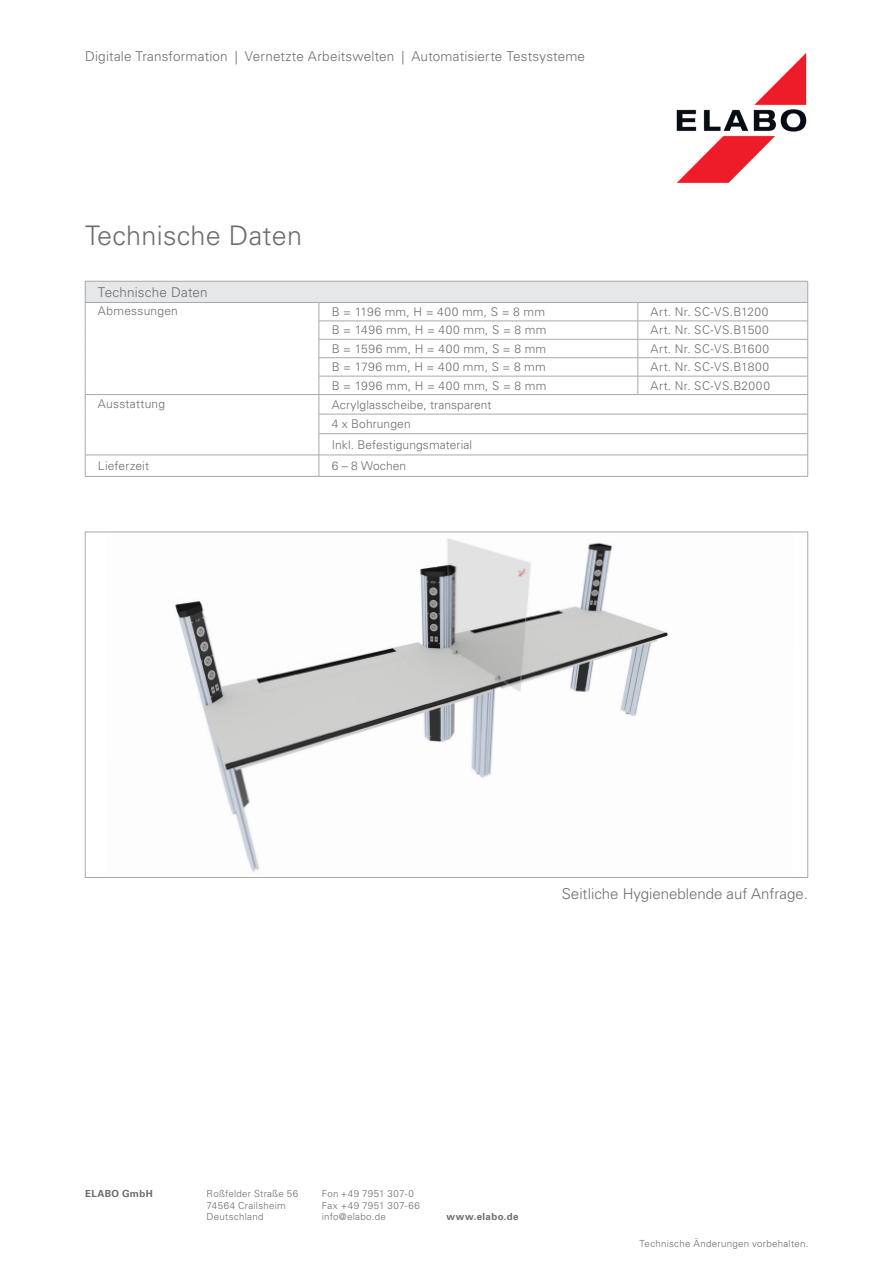
<style>
.page{position:relative;width:893px;height:1263px;background:#fff}
.page>*{position:absolute;margin:0;border:0;box-sizing:border-box;transform-origin:0 0}
.t1{font:300 27px "Univers LT Pro 45";letter-spacing:.01em;color:#6c6d70}
.t2{font:300 15px "Univers LT Pro 45";color:#6c6d70}
.t3{font:300 13.5px "Univers LT Pro 45";letter-spacing:.015em;color:#6c6d70}
.t4{font:300 12px "Univers LT Pro 45";letter-spacing:.015em;color:#6c6d70}
.t5{font:300 12px "Univers LT Pro 45";letter-spacing:.035em;color:#6c6d70}
.t6{font:300 9.75px/11.7px "Univers LT Pro 45";letter-spacing:.03em;color:#6c6d70}
.t7{font:700 9.75px "Univers LT Pro 65";letter-spacing:.04em;color:#6c6d70}
</style>
<div class="page">
<div style="left:85px;top:281px;width:723px;height:21px;background:#e6e7e9"></div>
<hr style="left:85px;top:281px;width:234px;height:1px;background:#a8a9ad">
<hr style="left:319px;top:281px;width:319px;height:1px;background:#a8a9ad">
<hr style="left:638px;top:281px;width:170px;height:1px;background:#a8a9ad">
<hr style="left:85px;top:302px;width:234px;height:1px;background:#a8a9ad">
<hr style="left:319px;top:302px;width:319px;height:1px;background:#a8a9ad">
<hr style="left:638px;top:302px;width:170px;height:1px;background:#a8a9ad">
<hr style="left:319px;top:321px;width:319px;height:1px;background:#a8a9ad">
<hr style="left:638px;top:321px;width:170px;height:1px;background:#a8a9ad">
<hr style="left:319px;top:339px;width:319px;height:1px;background:#a8a9ad">
<hr style="left:638px;top:339px;width:170px;height:1px;background:#a8a9ad">
<hr style="left:319px;top:357px;width:319px;height:1px;background:#a8a9ad">
<hr style="left:638px;top:357px;width:170px;height:1px;background:#a8a9ad">
<hr style="left:319px;top:376px;width:319px;height:1px;background:#a8a9ad">
<hr style="left:638px;top:376px;width:170px;height:1px;background:#a8a9ad">
<svg style="left:638px;top:303px;width:1px;height:91px"></svg>
<hr style="left:85px;top:394px;width:234px;height:1px;background:#a8a9ad">
<hr style="left:319px;top:394px;width:319px;height:1px;background:#a8a9ad">
<hr style="left:638px;top:394px;width:170px;height:1px;background:#a8a9ad">
<hr style="left:319px;top:414px;width:319px;height:1px;background:#a8a9ad">
<hr style="left:638px;top:414px;width:170px;height:1px;background:#a8a9ad">
<hr style="left:319px;top:433px;width:319px;height:1px;background:#a8a9ad">
<hr style="left:638px;top:433px;width:170px;height:1px;background:#a8a9ad">
<hr style="left:85px;top:455px;width:234px;height:1px;background:#a8a9ad">
<svg style="left:85px;top:282px;width:1px;height:194px"></svg>
<hr style="left:319px;top:455px;width:319px;height:1px;background:#a8a9ad">
<svg style="left:319px;top:303px;width:1px;height:173px"></svg>
<hr style="left:638px;top:455px;width:170px;height:1px;background:#a8a9ad">
<svg style="left:807px;top:282px;width:1px;height:194px"></svg>
<hr style="left:85px;top:476px;width:234px;height:1px;background:#a8a9ad">
<hr style="left:319px;top:476px;width:319px;height:1px;background:#a8a9ad">
<hr style="left:638px;top:476px;width:170px;height:1px;background:#a8a9ad">
<img style="left:175px;top:538px;width:494px;height:334px">
<img style="left:676px;top:53px;width:131px;height:131px">
<p class="t3" style="left:85px;top:48px;width:502px">Digitale Transformation | Vernetzte Arbeitswelten | Automatisierte Testsysteme</p>
<p class="t1" style="left:85px;top:219px;width:219px">Technische Daten</p>
<p class="t3" style="left:98px;top:284px;width:111px">Technische Daten</p>
<p class="t4" style="left:98px;top:304px;width:82px">Abmessungen</p>
<p class="t4" style="left:332px;top:304px;width:215px">B = 1196 mm, H = 400 mm, S = 8 mm</p>
<p class="t4" style="left:651px;top:304px;width:119px">Art. Nr. SC-VS.B1200</p>
<p class="t5" style="left:332px;top:323px;width:216px">B = 1496 mm, H = 400 mm, S = 8 mm</p>
<p class="t5" style="left:651px;top:323px;width:120px">Art. Nr. SC-VS.B1500</p>
<p class="t4" style="left:332px;top:341px;width:216px">B = 1596 mm, H = 400 mm, S = 8 mm</p>
<p class="t5" style="left:651px;top:341px;width:120px">Art. Nr. SC-VS.B1600</p>
<p class="t4" style="left:332px;top:360px;width:216px">B = 1796 mm, H = 400 mm, S = 8 mm</p>
<p class="t5" style="left:651px;top:360px;width:120px">Art. Nr. SC-VS.B1800</p>
<p class="t5" style="left:332px;top:378px;width:216px">B = 1996 mm, H = 400 mm, S = 8 mm</p>
<p class="t5" style="left:651px;top:378px;width:121px">Art. Nr. SC-VS.B2000</p>
<p class="t4" style="left:98px;top:396px;width:69px">Ausstattung</p>
<p class="t4" style="left:332px;top:397px;width:161px">Acrylglasscheibe, transparent</p>
<p class="t4" style="left:332px;top:417px;width:81px">4 x Bohrungen</p>
<p class="t4" style="left:332px;top:437px;width:142px">Inkl. Befestigungsmaterial</p>
<p class="t4" style="left:98px;top:458px;width:53px">Lieferzeit</p>
<p class="t4" style="left:332px;top:458px;width:76px">6 – 8 Wochen</p>
<p class="t2" style="left:562px;top:884px;width:248px">Seitliche Hygieneblende auf Anfrage.</p>
<p class="t7" style="left:85px;top:1188px;width:69px">ELABO GmbH</p>
<p class="t6" style="left:322px;top:1188px;width:100px">Fon +49 7951 307-0<br>Fax +49 7951 307-66 info@elabo.de</p>
<p class="t6" style="left:207px;top:1188px;width:93px">Roßfelder Straße 56<br>74564 Crailsheim<br>Deutschland</p>
<p class="t7" style="left:446px;top:1211px;width:74px">www.elabo.de</p>
<p class="t6" style="left:639px;top:1238px;width:170px">Technische Änderungen vorbehalten.</p>
</div>
